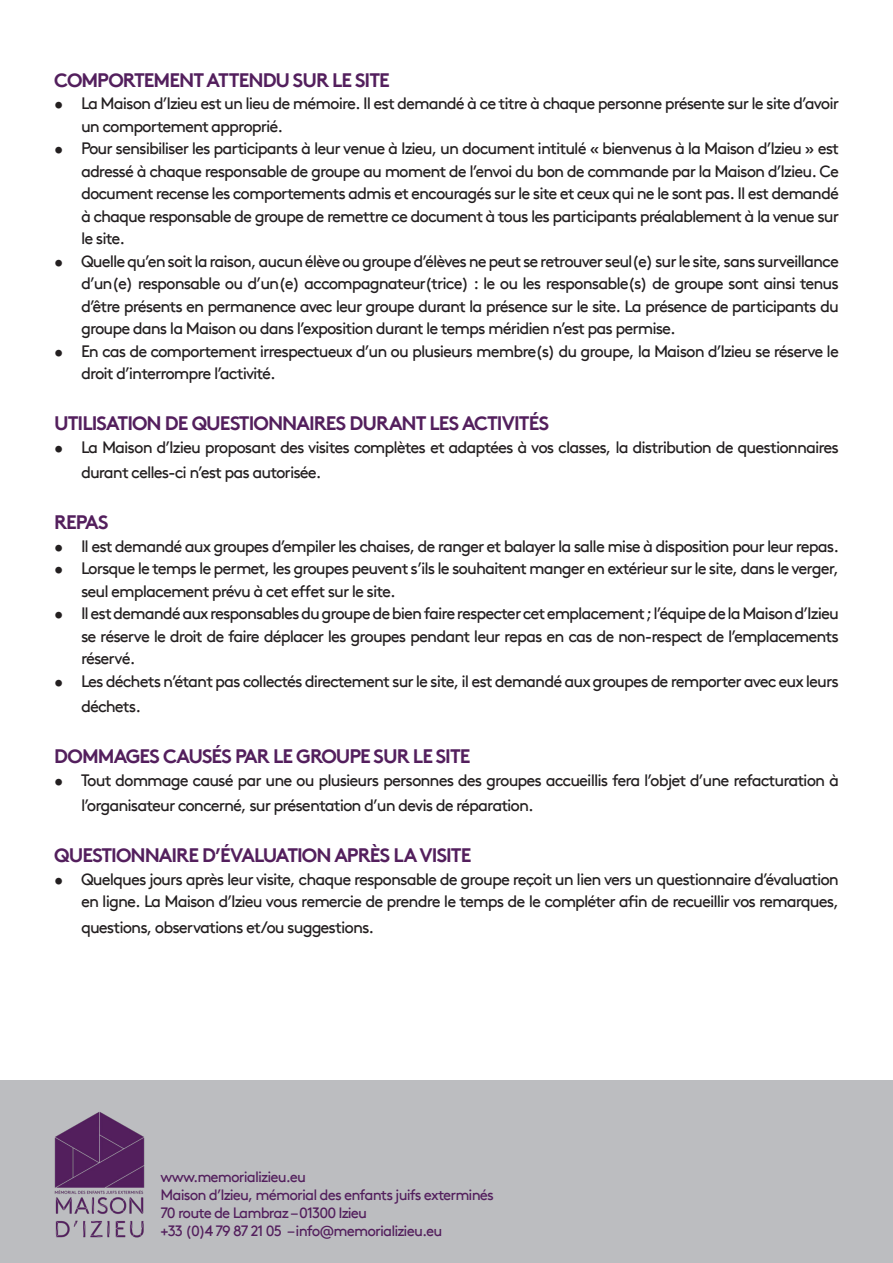
<style>
.page{position:relative;width:893px;height:1263px;background:#fff}
.page>*{position:absolute;margin:0;border:0;box-sizing:border-box;transform-origin:0 0}
.t1{font:700 19.5px "Brown TT";letter-spacing:-.05em;color:#531f5d}
.t2{font:16.5px/22.5px "Brown TT";letter-spacing:-.06em;color:#231f20}
.t3{font:15px "Brown TT";letter-spacing:-.06em;color:#531f5d}
</style>
<div class="page">
<div style="left:0;top:1080px;width:893px;height:183px;background:#bcbdc0"></div>
<img style="left:54px;top:1112px;width:91px;height:126px">
<p class="t1" style="left:54px;top:68px;width:337px">COMPORTEMENT ATTENDU SUR LE SITE</p>
<p class="t2" style="left:81px;top:92px;width:760px;text-indent:-27px">• La Maison d’Izieu est un lieu de mémoire. Il est demandé à ce titre à chaque personne présente sur le site d’avoir un comportement approprié.</p>
<p class="t2" style="left:81px;top:137px;width:760px;text-align:justify;text-indent:-27px">• Pour sensibiliser les participants à leur venue à Izieu, un document intitulé « bienvenus à la Maison d’Izieu » est adressé à chaque responsable de groupe au moment de l’envoi du bon de commande par la Maison d’Izieu. Ce document recense les comportements admis et encouragés sur le site et ceux qui ne le sont pas. Il est demandé à chaque responsable de groupe de remettre ce document à tous les participants préalablement à la venue sur le site.</p>
<p class="t2" style="left:81px;top:250px;width:759px;text-align:justify;text-indent:-27px">• Quelle qu’en soit la raison, aucun élève ou groupe d’élèves ne peut se retrouver seul(e) sur le site, sans surveillance d’un(e) responsable ou d’un(e) accompagnateur(trice) : le ou les responsable(s) de groupe sont ainsi tenus d’être présents en permanence avec leur groupe durant la présence sur le site. La présence de participants du groupe dans la Maison ou dans l’exposition durant le temps méridien n’est pas permise.</p>
<p class="t2" style="left:81px;top:340px;width:759px;text-indent:-27px">• En cas de comportement irrespectueux d’un ou plusieurs membre(s) du groupe, la Maison d’Izieu se réserve le droit d’interrompre l’activité.</p>
<p class="t1" style="left:54px;top:411px;width:497px">UTILISATION DE QUESTIONNAIRES DURANT LES ACTIVITÉS</p>
<p class="t2" style="left:81px;top:434px;width:759px;line-height:25.5px;text-indent:-27px">• La Maison d’Izieu proposant des visites complètes et adaptées à vos classes, la distribution de questionnaires durant celles-ci n’est pas autorisée.</p>
<p class="t1" style="left:54px;top:510px;width:56px">REPAS</p>
<p class="t2" style="left:54px;top:535px;width:786px">• Il est demandé aux groupes d’empiler les chaises, de ranger et balayer la salle mise à disposition pour leur repas.</p>
<p class="t2" style="left:81px;top:557px;width:759px;text-indent:-27px">• Lorsque le temps le permet, les groupes peuvent s’ils le souhaitent manger en extérieur sur le site, dans le verger, seul emplacement prévu à cet effet sur le site.</p>
<p class="t2" style="left:81px;top:602px;width:759px;text-align:justify;text-indent:-27px">• Il est demandé aux responsables du groupe de bien faire respecter cet emplacement ; l’équipe de la Maison d’Izieu se réserve le droit de faire déplacer les groupes pendant leur repas en cas de non-respect de l’emplacements réservé.</p>
<p class="t2" style="left:81px;top:668px;width:759px;line-height:25.5px;text-indent:-27px">• Les déchets n’étant pas collectés directement sur le site, il est demandé aux groupes de remporter avec eux leurs déchets.</p>
<p class="t1" style="left:54px;top:744px;width:418px">DOMMAGES CAUSÉS PAR LE GROUPE SUR LE SITE</p>
<p class="t2" style="left:81px;top:767px;width:759px;line-height:25.5px;text-indent:-27px">• Tout dommage causé par une ou plusieurs personnes des groupes accueillis fera l’objet d’une refacturation à l’organisateur concerné, sur présentation d’un devis de réparation.</p>
<p class="t1" style="left:54px;top:843px;width:419px">QUESTIONNAIRE D’ÉVALUATION APRÈS LA VISITE</p>
<p class="t2" style="left:54px;top:868px;width:786px;text-align:right">• Quelques jours après leur visite, chaque responsable de groupe reçoit un lien vers un questionnaire d’évaluation en ligne. La Maison d’Izieu vous remercie de prendre le temps de le compléter afin de recueillir vos remarques,</p>
<p class="t2" style="left:81px;top:916px;width:295px">questions, observations et/ou suggestions.</p>
<p class="t3" style="left:161px;top:1168px;width:147px">www.memorializieu.eu</p>
<p class="t3" style="left:161px;top:1186px;width:335px">Maison d’Izieu, mémorial des enfants juifs exterminés</p>
<p class="t3" style="left:161px;top:1204px;width:208px">70 route de Lambraz – 01300 Izieu</p>
<p class="t3" style="left:161px;top:1222px;width:284px">+33 (0)4 79 87 21 05 – info@memorializieu.eu</p>
</div>
